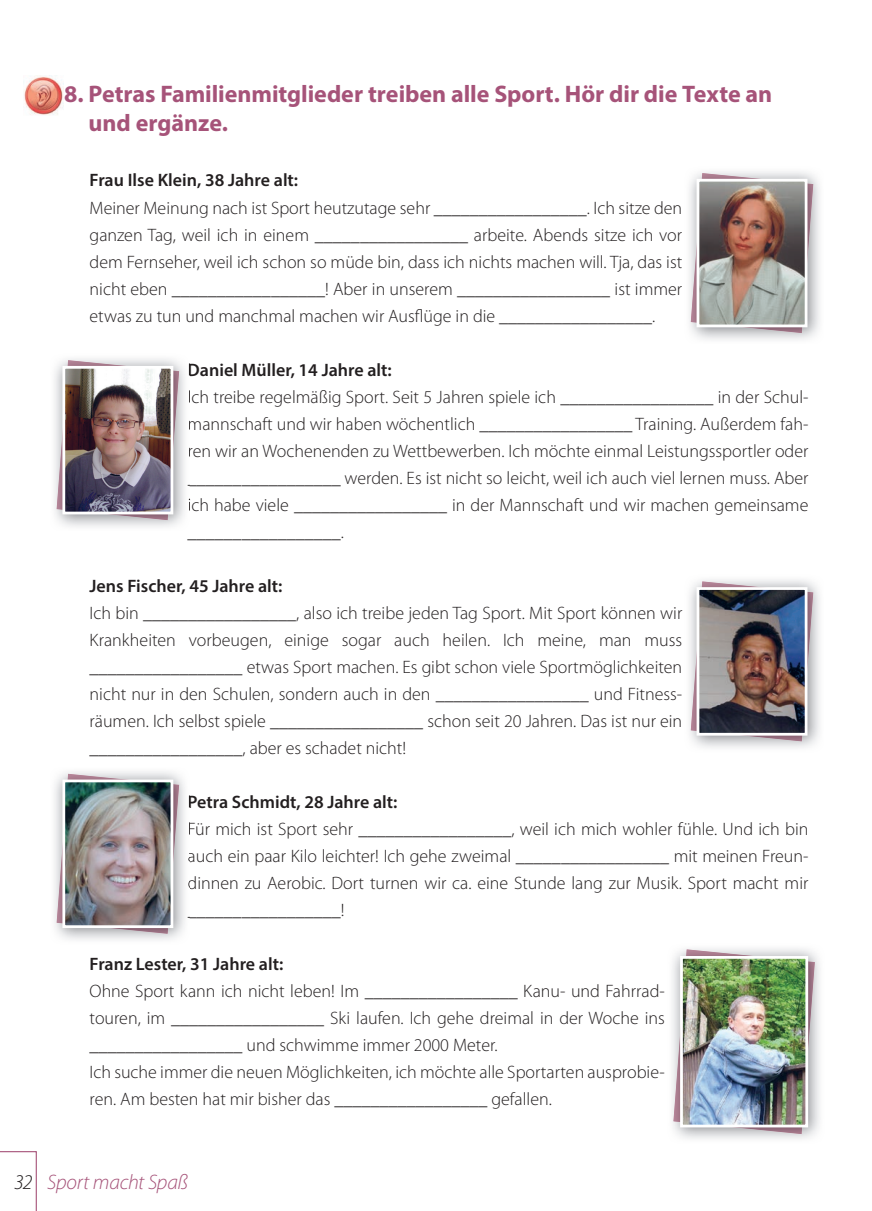
<style>
.page{position:relative;width:872px;height:1211px;background:#fff}
.page>*{position:absolute;margin:0;border:0;box-sizing:border-box;transform-origin:0 0}
.t1{font:700 24px/28.8px "Myriad Pro";letter-spacing:-.005em;color:#a65379}
.t2{font:italic 300 21px "Myriad Pro";letter-spacing:-.015em;color:#a65379}
.t3{font:300 18px/27px "Myriad Pro";color:#231f20;text-align:justify}
.t4{font:600 18px "Myriad Pro";color:#231f20}
.s1{color:#231f20}
</style>
<div class="page">
<img style="left:691px;top:173px;width:122px;height:160px">
<img style="left:700px;top:183px;width:103px;height:140px">
<div style="left:696px;top:179px;width:111px;height:148px;border:3px solid #fff"></div>
<svg style="left:189px;top:363px;width:1px;height:13px"></svg>
<svg style="left:189px;top:390px;width:1px;height:13px"></svg>
<svg style="left:189px;top:498px;width:1px;height:13px"></svg>
<img style="left:57px;top:360px;width:122px;height:160px">
<img style="left:66px;top:370px;width:103px;height:140px">
<div style="left:62px;top:366px;width:111px;height:148px;border:3px solid #fff"></div>
<img style="left:691px;top:581px;width:122px;height:160px">
<img style="left:700px;top:591px;width:103px;height:141px">
<div style="left:696px;top:587px;width:111px;height:149px;border:3px solid #fff"></div>
<svg style="left:189px;top:795px;width:1px;height:13px"></svg>
<svg style="left:189px;top:822px;width:1px;height:13px"></svg>
<svg style="left:188px;top:880px;width:2px;height:8px"></svg>
<img style="left:57px;top:774px;width:122px;height:160px">
<img style="left:66px;top:784px;width:103px;height:140px">
<div style="left:62px;top:780px;width:111px;height:148px;border:3px solid #fff"></div>
<img style="left:673px;top:949px;width:142px;height:185px">
<img style="left:684px;top:960px;width:120px;height:163px">
<div style="left:680px;top:956px;width:128px;height:171px;border:3px solid #fff"></div>
<img style="left:24px;top:75px;width:40px;height:40px">
<svg style="left:0;top:1151px;width:37px;height:60px"></svg>
<h1 class="t1" style="left:89px;top:79px;width:685px;text-indent:-25px">8. Petras Familienmitglieder treiben alle Sport. Hör dir die Texte an und ergänze.</h1>
<p class="t4" style="left:90px;top:169px;width:210px">Frau Ilse Klein, 38 Jahre alt:</p>
<p class="t3" style="left:90px;top:194px;width:594px">Meiner Meinung nach ist Sport heutzutage sehr _________________. Ich sitze den ganzen Tag, weil ich in einem _________________ arbeite. Abends sitze ich vor dem Fernseher, weil ich schon so müde bin, dass ich nichts machen will. Tja, das ist nicht eben _________________! Aber in unserem _________________ ist immer etwas zu tun und manchmal machen wir Ausflüge in die _________________.</p>
<p class="t4" style="left:188px;top:358px;width:206px">Daniel Müller, 14 Jahre alt:</p>
<p class="t3" style="left:188px;top:383px;width:622px">Ich treibe regelmäßig Sport. Seit 5 Jahren spiele ich _________________ in der Schul&shy;mannschaft und wir haben wöchentlich _________________ Training. Außerdem fah&shy;ren wir an Wochenenden zu Wettbewerben. Ich möchte einmal Leistungssportler oder _________________ werden. Es ist nicht so leicht, weil ich auch viel lernen muss. Aber ich habe viele _________________ in der Mannschaft und wir machen gemeinsame _________________.</p>
<p class="t4" style="left:90px;top:574px;width:194px">Jens Fischer, 45 Jahre alt:</p>
<p class="t3" style="left:90px;top:599px;width:594px">Ich bin _________________, also ich treibe jeden Tag Sport. Mit Sport können wir Krankheiten vorbeugen, einige sogar auch heilen. Ich meine, man muss _________________ etwas Sport machen. Es gibt schon viele Sportmöglichkeiten nicht nur in den Schulen, sondern auch in den _________________ und Fitness&shy;räumen. Ich selbst spiele _________________ schon seit 20 Jahren. Das ist nur ein _________________, aber es schadet nicht!</p>
<p class="t4" style="left:188px;top:790px;width:211px">Petra Schmidt, 28 Jahre alt:</p>
<p class="t3" style="left:188px;top:815px;width:622px">Für mich ist Sport sehr _________________, weil ich mich wohler fühle. Und ich bin auch ein paar Kilo leichter! Ich gehe zweimal _________________ mit meinen Freun&shy;dinnen zu Aerobic. Dort turnen wir ca. eine Stunde lang zur Musik. Sport macht mir _________________!</p>
<p class="t4" style="left:90px;top:952px;width:195px">Franz Lester, 31 Jahre alt:</p>
<p class="t3" style="left:90px;top:977px;width:577px;text-align:left">Ohne Sport kann ich nicht leben! Im _________________ Kanu- und Fahrrad&shy;touren, im _________________ Ski laufen. Ich gehe dreimal in der Woche ins _________________ und schwimme immer 2000 Meter.<br>Ich suche immer die neuen Möglichkeiten, ich möchte alle Sportarten ausprobie&shy;ren. Am besten hat mir bisher das _________________ gefallen.</p>
<p class="t2" style="left:14px;top:1169px;width:176px"><span class="s1">32</span> Sport macht Spaß</p>
</div>
